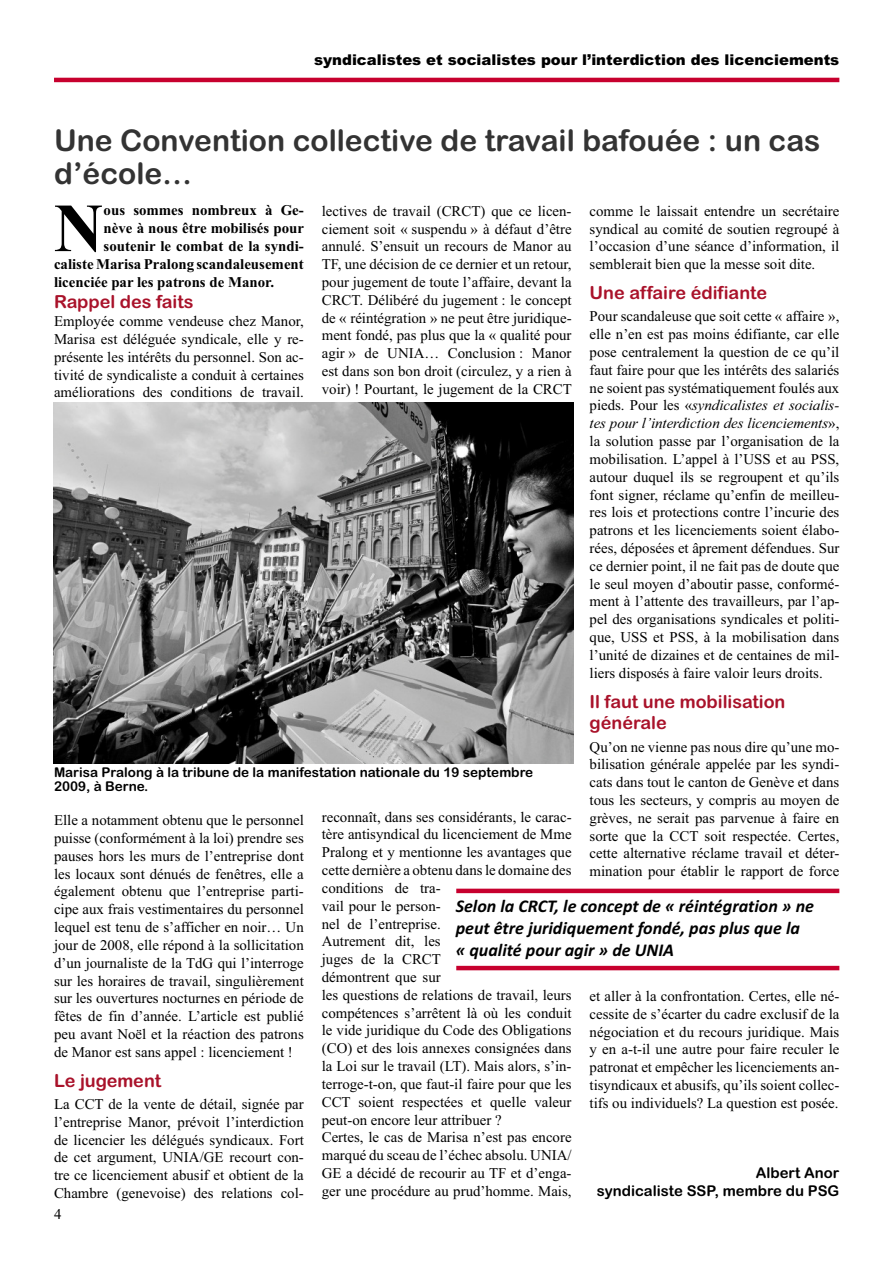
<style>
.page{position:relative;width:893px;height:1263px;background:#fff}
.page>*{position:absolute;margin:0;border:0;box-sizing:border-box;transform-origin:0 0}
.t1{font:700 68.7px "Times New Roman";color:#000}
.t2{font:30px/33px "Arial Rounded MT Bold";color:#333}
.t3{font:italic 700 18px/21.6px "Calibri";color:#000}
.t4{font:18px/21.6px "Arial Rounded MT Bold";color:#a9122a}
.t5{font:14.85px/17.9px "Times New Roman";color:#000;text-align:justify}
.t6{font:700 14.85px "Times New Roman";color:#000}
.t7{font:900 14.85px "Arial";color:#000}
.t8{font:14.85px/17.9px "Arial Rounded MT Bold";color:#000;text-align:right}
.t9{font:13.5px/13.5px "Arial Rounded MT Bold";color:#000}
.s1{font-style:italic}
</style>
<div class="page">
<hr style="left:54px;top:78px;width:785px;height:4px;background:#c7002e">
<img style="left:54px;top:403px;width:519px;height:360px">
<hr style="left:456px;top:889px;width:383px;height:4px;background:#c7002e">
<hr style="left:456px;top:966px;width:383px;height:4px;background:#c7002e">
<p class="t7" style="left:314px;top:54px;width:527px">syndicalistes et socialistes pour l’interdiction des licenciements</p>
<h2 class="t2" style="left:54px;top:127px;width:768px">Une Convention collective de travail bafouée : un cas d’école…</h2>
<p class="t5" style="left:589px;top:203px;width:251px">comme le laissait entendre un secrétaire syndical au comité de soutien regroupé à l’occasion d’une séance d’information, il semblerait bien que la messe soit dite.</p>
<p class="t4" style="left:589px;top:284px;width:179px">Une affaire édifiante</p>
<p class="t5" style="left:589px;top:309px;width:251px">Pour scandaleuse que soit cette « affaire », elle n’en est pas moins édifiante, car elle pose centralement la question de ce qu’il faut faire pour que les intérêts des salariés ne soient pas systématiquement foulés aux pieds. Pour les «<span class="s1">syndicalistes et socialis&shy;tes pour l’interdiction des licenciements</span>», la solution passe par l’organisation de la mobilisation. L’appel à l’USS et au PSS, autour duquel ils se regroupent et qu’ils font signer, réclame qu’enfin de meilleu&shy;res lois et protections contre l’incurie des patrons et les licenciements soient élabo&shy;rées, déposées et âprement défendues. Sur ce dernier point, il ne fait pas de doute que le seul moyen d’aboutir passe, conformé&shy;ment à l’attente des travailleurs, par l’ap&shy;pel des organisations syndicales et politi&shy;que, USS et PSS, à la mobilisation dans l’unité de dizaines et de centaines de mil&shy;liers disposés à faire valoir leurs droits.</p>
<p class="t4" style="left:589px;top:692px;width:197px">Il faut une mobilisation générale</p>
<p class="t5" style="left:589px;top:739px;width:251px">Qu’on ne vienne pas nous dire qu’une mo&shy;bilisation générale appelée par les syndi&shy;cats dans tout le canton de Genève et dans tous les secteurs, y compris au moyen de grèves, ne serait pas parvenue à faire en sorte que la CCT soit respectée. Certes, cette alternative réclame travail et déter&shy;mination pour établir le rapport de force</p>
<h1 class="t1" style="left:54px;top:203px;width:51px">N</h1>
<p class="t6" style="left:104px;top:205px;width:202px">ous sommes nombreux à Ge-</p>
<p class="t5" style="left:322px;top:203px;width:251px">lectives de travail (CRCT) que ce licen&shy;ciement soit « suspendu » à défaut d’être annulé. S’ensuit un recours de Manor au TF, une décision de ce dernier et un retour, pour jugement de toute l’affaire, devant la CRCT. Délibéré du jugement : le concept de « réintégration » ne peut être juridique&shy;ment fondé, pas plus que la « qualité pour agir » de UNIA… Conclusion : Manor est dans son bon droit (circulez, y a rien à voir) ! Pourtant, le jugement de la CRCT</p>
<p class="t6" style="left:104px;top:223px;width:202px">nève à nous être mobilisés pour</p>
<p class="t6" style="left:104px;top:241px;width:202px">soutenir le combat de la syndi-</p>
<p class="t6" style="left:54px;top:259px;width:251px">caliste Marisa Pralong scandaleusement</p>
<p class="t6" style="left:54px;top:276px;width:221px">licenciée par les patrons de Manor.</p>
<p class="t4" style="left:54px;top:293px;width:141px">Rappel des faits</p>
<p class="t5" style="left:54px;top:314px;width:251px">Employée comme vendeuse chez Manor, Marisa est déléguée syndicale, elle y re&shy;présente les intérêts du personnel. Son ac&shy;tivité de syndicaliste a conduit à certaines améliorations des conditions de travail.</p>
<p class="t9" style="left:54px;top:767px;width:481px">Marisa Pralong à la tribune de la manifestation nationale du 19 septembre<br>2009, à Berne.</p>
<p class="t5" style="left:322px;top:809px;width:251px;text-align:left">reconnaît, dans ses considérants, le carac&shy;tère antisyndical du licenciement de Mme Pralong et y mentionne les avantages que cette dernière a obtenu dans le domaine des conditions de tra-<br>vail pour le person-<br>nel de l’entreprise.<br>Autrement dit, les<br>juges de la CRCT<br>démontrent que sur<br>les questions de relations de travail, leurs compétences s’arrêtent là où les conduit le vide juridique du Code des Obligations (CO) et des lois annexes consignées dans la Loi sur le travail (LT). Mais alors, s’in&shy;terroge-t-on, que faut-il faire pour que les CCT soient respectées et quelle valeur peut-on encore leur attribuer ?<br>Certes, le cas de Marisa n’est pas encore marqué du sceau de l’échec absolu. UNIA/ GE a décidé de recourir au TF et d’enga&shy;ger une procédure au prud’homme. Mais,</p>
<p class="t5" style="left:54px;top:813px;width:251px">Elle a notamment obtenu que le personnel puisse (conformément à la loi) prendre ses pauses hors les murs de l’entreprise dont les locaux sont dénués de fenêtres, elle a également obtenu que l’entreprise parti&shy;cipe aux frais vestimentaires du personnel lequel est tenu de s’afficher en noir… Un jour de 2008, elle répond à la sollicitation d’un journaliste de la TdG qui l’interroge sur les horaires de travail, singulièrement sur les ouvertures nocturnes en période de fêtes de fin d’année. L’article est publié peu avant Noël et la réaction des patrons de Manor est sans appel : licenciement !</p>
<p class="t4" style="left:54px;top:1071px;width:109px">Le jugement</p>
<p class="t5" style="left:54px;top:1096px;width:251px">La CCT de la vente de détail, signée par l’entreprise Manor, prévoit l’interdiction de licencier les délégués syndicaux. Fort de cet argument, UNIA/GE recourt con&shy;tre ce licenciement abusif et obtient de la Chambre (genevoise) des relations col-</p>
<p class="t3" style="left:455px;top:897px;width:360px">Selon la CRCT, le concept de « réintégration » ne peut être juridiquement fondé, pas plus que la « qualité pour agir » de UNIA</p>
<p class="t5" style="left:589px;top:989px;width:251px">et aller à la confrontation. Certes, elle né&shy;cessite de s’écarter du cadre exclusif de la négociation et du recours juridique. Mais y en a-t-il une autre pour faire reculer le patronat et empêcher les licenciements an&shy;tisyndicaux et abusifs, qu’ils soient collec&shy;tifs ou individuels? La question est posée.</p>
<p class="t8" style="left:596px;top:1166px;width:244px">Albert Anor<br>syndicaliste SSP, membre du PSG</p>
<p class="t5" style="left:54px;top:1207px;width:9px">4</p>
</div>
